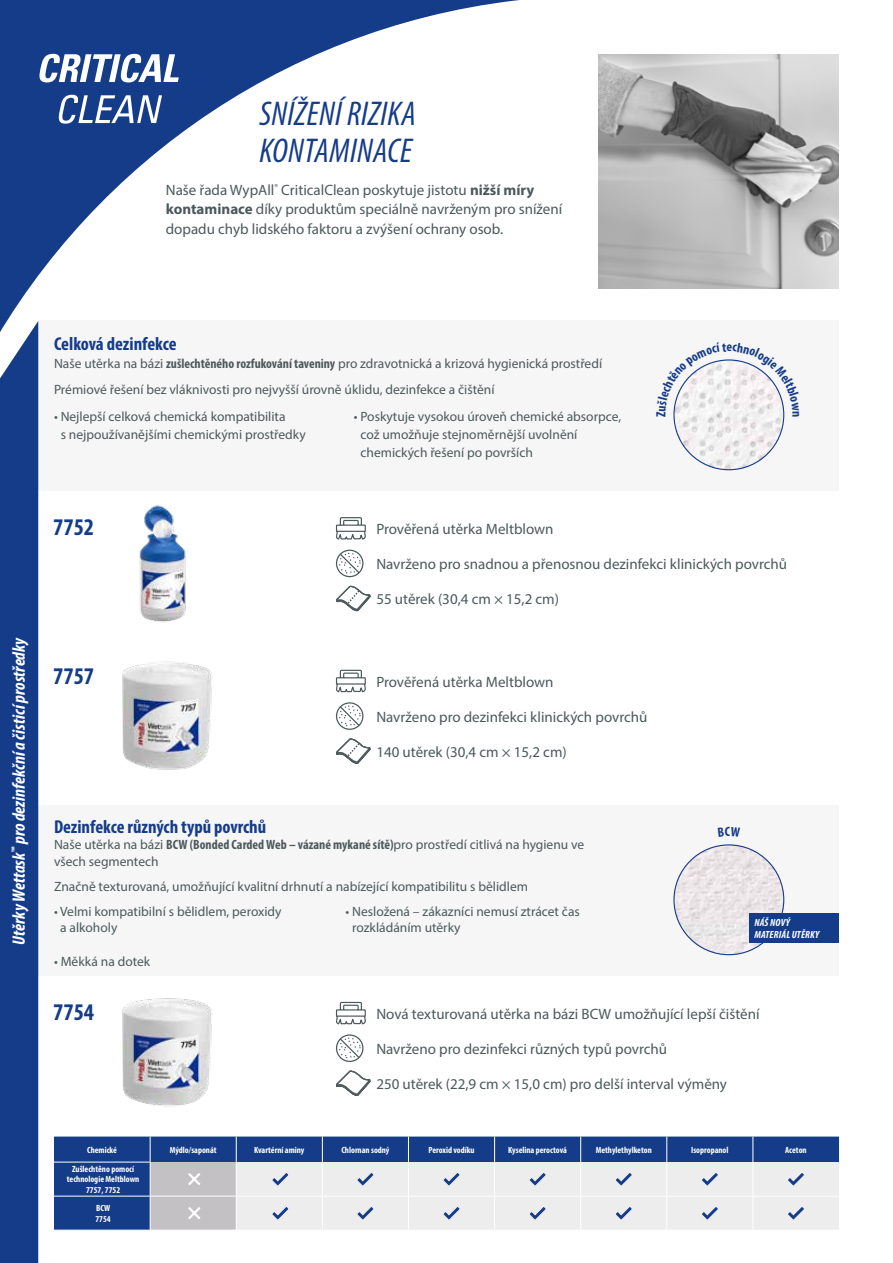
<style>
.page{position:relative;width:893px;height:1263px;background:#fff}
.page>*{position:absolute;margin:0;border:0;box-sizing:border-box;transform-origin:0 0}
.t1{font:italic condensed 34.5px/37.5px "Myriad Pro";letter-spacing:.01em;color:#153c88}
.t2{font:700 condensed 24px "Myriad Pro";color:#153c88}
.t3{font:700 condensed 18.75px "Myriad Pro";color:#153c88}
.t4{font:italic 700 condensed 18px "Myriad Pro";color:#fff}
.t5{font:15px/19.5px "Myriad Pro";color:#4c595b}
.t6{font:13.5px/18px "Myriad Pro";color:#4c595b}
.t7{font:italic 700 condensed 10.35px/11.9px "Myriad Pro";letter-spacing:.02em;color:#fff}
.t8{font:700 condensed 9px/10.5px "Myriad Pro";color:#fff;text-align:center}
.s1{font-weight:700}
.s2{font-weight:700;font-stretch:condensed}
</style>
<div class="page">
<div style="left:38px;top:321px;width:801px;height:170px;background:#f6f6f6"></div>
<div style="left:27px;top:806px;width:812px;height:170px;background:#f6f6f6"></div>
<img style="left:122px;top:661px;width:90px;height:109px">
<div style="left:0;top:373px;width:38px;height:890px;background:#153c88"></div>
<img style="left:139px;top:505px;width:47px;height:117px">
<img style="left:599px;top:54px;width:240px;height:235px">
<div style="left:54px;top:1136px;width:96px;height:94px;background:#153c88"></div>
<hr style="left:54px;top:1196px;width:96px;height:1px;background:#fff">
<hr style="left:54px;top:1162px;width:97px;height:1px;background:#fff">
<svg style="left:150px;top:1136px;width:689px;height:94px;background:#acb7cd"></svg>
<img style="left:122px;top:998px;width:90px;height:109px">
<img style="left:673px;top:359px;width:111px;height:111px;border-radius:55px">
<svg style="left:335px;top:517px;width:31px;height:23px"></svg>
<svg style="left:336px;top:550px;width:27px;height:27px"></svg>
<svg style="left:336px;top:585px;width:35px;height:27px"></svg>
<svg style="left:335px;top:669px;width:31px;height:24px"></svg>
<svg style="left:336px;top:702px;width:27px;height:28px"></svg>
<svg style="left:336px;top:738px;width:35px;height:26px"></svg>
<svg style="left:335px;top:1001px;width:31px;height:24px"></svg>
<svg style="left:336px;top:1034px;width:27px;height:28px"></svg>
<svg style="left:336px;top:1070px;width:35px;height:26px"></svg>
<img style="left:673px;top:844px;width:111px;height:111px;border-radius:55px">
<div style="left:749px;top:914px;width:90px;height:29px;background:#153c88"></div>
<svg style="left:0;top:0;width:519px;height:373px"></svg>
<svg style="left:57px;top:95px;width:105px;height:29px"></svg>
<svg style="left:38px;top:54px;width:141px;height:28px"></svg>
<svg style="left:673px;top:359px;width:112px;height:58px"></svg>
<h1 class="t1" style="left:259px;top:94px;width:158px">SNÍŽENÍ RIZIKA<br>KONTAMINACE</h1>
<p class="t5" style="left:166px;top:180px;width:398px">Naše řada WypAll<sup>®</sup> CriticalClean poskytuje jistotu <span class="s1">nižší míry kontaminace</span> díky produktům speciálně navrženým pro snížení dopadu chyb lidského faktoru a zvýšení ochrany osob.</p>
<h3 class="t4" style="left:8px;top:945px;width:310px;rotate:-90deg">Utěrky Wettask<sup>™</sup> pro dezinfekční a čisticí prostředky</h3>
<h3 class="t3" style="left:54px;top:332px;width:124px">Celková dezinfekce</h3>
<p class="t6" style="left:54px;top:350px;width:550px;line-height:26.5px">Naše utěrka na bázi <span class="s2">zušlechtěného rozfukování taveniny</span> pro zdravotnická a krizová hygienická prostředí<br>Prémiové řešení bez vláknivosti pro nejvyšší úrovně úklidu, dezinfekce a čištění</p>
<p class="t6" style="left:61px;top:407px;width:247px;text-indent:-7px">• Nejlepší celková chemická kompatibilita<br>s nejpoužívanějšími chemickými prostředky</p>
<p class="t6" style="left:360px;top:407px;width:262px;text-indent:-7px">• Poskytuje vysokou úroveň chemické absorpce, což umožňuje stejnoměrnější uvolnění chemických řešení po površích</p>
<h2 class="t2" style="left:53px;top:512px;width:42px">7752</h2>
<h2 class="t2" style="left:53px;top:661px;width:42px">7757</h2>
<p class="t5" style="left:376px;top:519px;width:179px">Prověřená utěrka Meltblown</p>
<p class="t5" style="left:376px;top:554px;width:412px">Navrženo pro snadnou a přenosnou dezinfekci klinických povrchů</p>
<p class="t5" style="left:376px;top:589px;width:184px">55 utěrek (30,4 cm × 15,2 cm)</p>
<p class="t5" style="left:376px;top:672px;width:179px">Prověřená utěrka Meltblown</p>
<p class="t5" style="left:376px;top:707px;width:273px">Navrženo pro dezinfekci klinických povrchů</p>
<p class="t5" style="left:376px;top:742px;width:192px">140 utěrek (30,4 cm × 15,2 cm)</p>
<h3 class="t3" style="left:54px;top:815px;width:214px">Dezinfekce různých typů povrchů</h3>
<p class="t6" style="left:54px;top:836px;width:532px;line-height:16.5px">Naše utěrka na bázi <span class="s2">BCW (Bonded Carded Web – vázané mykané sítě)</span>pro prostředí citlivá na hygienu ve všech segmentech</p>
<p class="t6" style="left:54px;top:877px;width:475px">Značně texturovaná, umožňující kvalitní drhnutí a nabízející kompatibilitu s bělidlem</p>
<p class="t6" style="left:60px;top:903px;width:223px;line-height:16.5px;text-indent:-6px">• Velmi kompatibilní s bělidlem, peroxidy a alkoholy</p>
<p class="t6" style="left:54px;top:952px;width:98px">• Měkká na dotek</p>
<p class="t6" style="left:352px;top:903px;width:229px;line-height:16.5px;text-indent:-7px">• Nesložená – zákazníci nemusí ztrácet čas rozkládáním utěrky</p>
<p class="t7" style="left:754px;top:917px;width:67px">NÁŠ NOVÝ<br>MATERIÁL UTĚRKY</p>
<h2 class="t2" style="left:53px;top:997px;width:42px">7754</h2>
<p class="t5" style="left:376px;top:1004px;width:385px">Nová texturovaná utěrka na bázi BCW umožňující lepší čištění</p>
<p class="t5" style="left:376px;top:1039px;width:292px">Navrženo pro dezinfekci různých typů povrchů</p>
<p class="t5" style="left:376px;top:1074px;width:352px">250 utěrek (22,9 cm × 15,0 cm) pro delší interval výměny</p>
<p class="t8" style="left:87px;top:1144px;width:31px">Chemické</p>
<p class="t8" style="left:170px;top:1144px;width:48px">Mýdlo/saponát</p>
<p class="t8" style="left:254px;top:1144px;width:52px">Kvartérní aminy</p>
<p class="t8" style="left:341px;top:1144px;width:50px">Chlornan sodný</p>
<p class="t8" style="left:428px;top:1144px;width:48px">Peroxid vodíku</p>
<p class="t8" style="left:508px;top:1144px;width:60px">Kyselina peroctová</p>
<p class="t8" style="left:596px;top:1144px;width:58px">Methylethylketon</p>
<p class="t8" style="left:691px;top:1144px;width:39px">Isopropanol</p>
<p class="t8" style="left:785px;top:1144px;width:23px">Aceton</p>
<p class="t8" style="left:67px;top:1163px;width:74px">Zušlechtěno pomocí technologie Meltblown<br>7757, 7752</p>
<p class="t8" style="left:95px;top:1203px;width:17px;text-align:left">BCW<br>7754</p>
</div>
